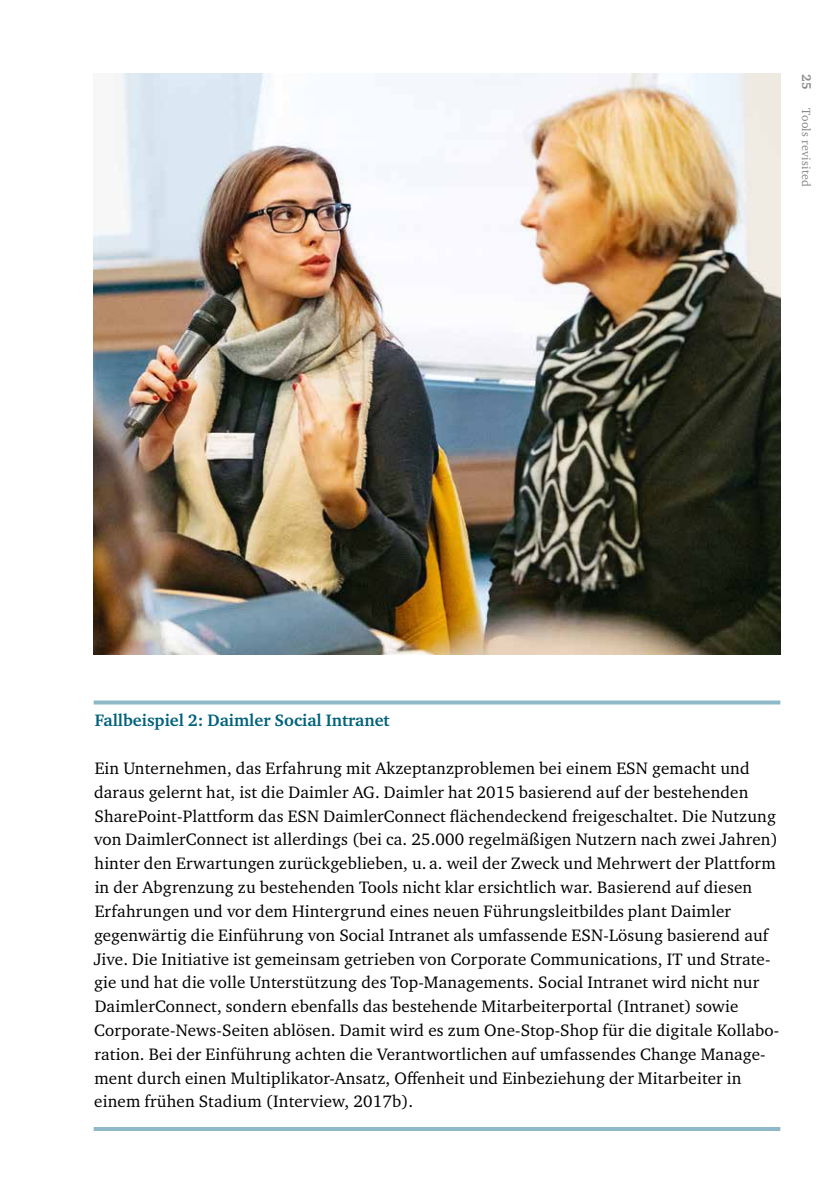
<style>
.page{position:relative;width:840px;height:1191px;background:#fff}
.page>*{position:absolute;margin:0;border:0;box-sizing:border-box;transform-origin:0 0}
.t1{font:17px/23.8px "Charter ITC Std";letter-spacing:.01em;color:#000}
.t2{font:700 17px "Charter ITC Std";color:#00627d}
.t3{font:700 13px "Charter ITC Std";color:#878787}
.t4{font:12px "Charter ITC Std";letter-spacing:.025em;color:#878787}
</style>
<div class="page">
<img style="left:94px;top:74px;width:686px;height:581px">
<hr style="left:94px;top:1127px;width:686px;height:4px;background:#8fb8c9">
<svg style="left:94px;top:700px;width:686px;height:4px;background:#9dc1cf"></svg>
<p class="t3" style="left:814px;top:74px;width:17px;rotate:90deg">25</p>
<p class="t4" style="left:813px;top:108px;width:80px;rotate:90deg">Tools revisited</p>
<p class="t2" style="left:95px;top:710px;width:296px">Fallbeispiel 2: Daimler Social Intranet</p>
<p class="t1" style="left:94px;top:756px;width:686px">Ein Unternehmen, das Erfahrung mit Akzeptanzproblemen bei einem ESN gemacht und daraus gelernt hat, ist die Daimler AG. Daimler hat 2015 basierend auf der bestehenden SharePoint-Plattform das ESN DaimlerConnect flächendeckend freigeschaltet. Die Nutzung von DaimlerConnect ist allerdings (bei ca. 25.000 regelmäßigen Nutzern nach zwei Jahren) hinter den Erwartungen zurückgeblieben, u. a. weil der Zweck und Mehrwert der Plattform in der Abgrenzung zu bestehenden Tools nicht klar ersichtlich war. Basierend auf diesen Erfahrungen und vor dem Hintergrund eines neuen Führungsleitbildes plant Daimler gegenwärtig die Einführung von Social Intranet als umfassende ESN-Lösung basierend auf Jive. Die Initiative ist gemeinsam getrieben von Corporate Communications, IT und Strate&shy;gie und hat die volle Unterstützung des Top-Managements. Social Intranet wird nicht nur DaimlerConnect, sondern ebenfalls das bestehende Mitarbeiterportal (Intranet) sowie Corporate-News-Seiten ablösen. Damit wird es zum One-Stop-Shop für die digitale Kollabo&shy;ration. Bei der Einführung achten die Verantwortlichen auf umfassendes Change Manage&shy;ment durch einen Multiplikator-Ansatz, Offenheit und Einbeziehung der Mitarbeiter in einem frühen Stadium (Interview, 2017b).</p>
</div>
